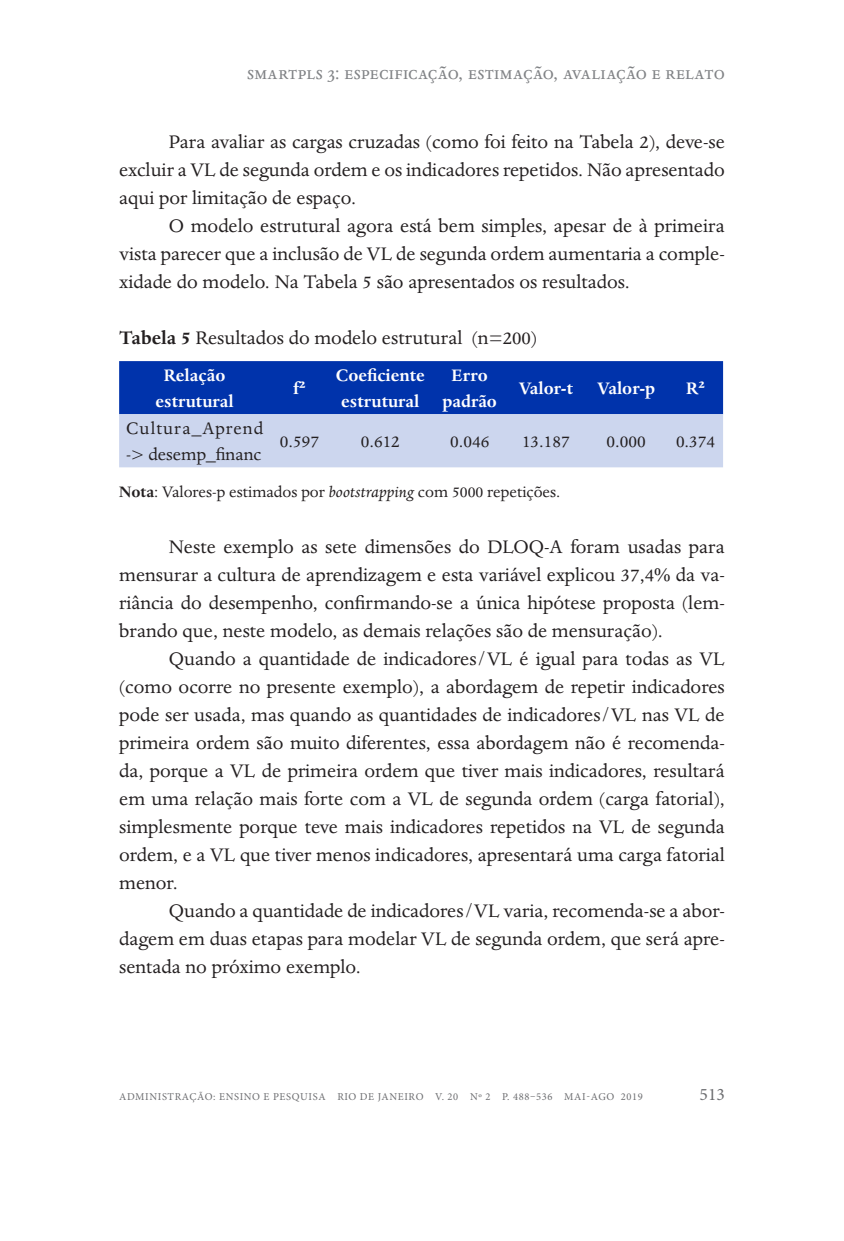
<style>
.page{position:relative;width:844px;height:1241px;background:#fff}
.page>*{position:absolute;margin:0;border:0;box-sizing:border-box;transform-origin:0 0}
.Corpo_do_texto{font:21px/28px "Dante MT Std";color:#231f20;text-align:justify}
.t1{font:21px "Dante MT Std";letter-spacing:.01em;color:#808285}
.Corpo_esquerda{font:21px "Dante MT Std";color:#231f20}
.Corpo_esquerda-2{font:700 19.25px/26.2px "Dante MT Std";color:#fff;text-align:center}
.Corpo_esquerda-3{font:19.25px "Dante MT Std";color:#231f20}
.Corpo_esquerda-4{font:19.25px/26.2px "Dante MT Std";letter-spacing:.055em;color:#231f20}
.Corpo_esquerda-5{font:17.5px "Dante MT Std";color:#231f20}
.t2{font:17.5px "Minion Pro";color:#6c6d70}
.t3{font:10.5px "Minion Pro";letter-spacing:.06em;color:#6c6d70}
.s1{font-weight:700}
.s2{font-style:italic}
</style>
<div class="page">
<svg style="left:119px;top:361px;width:604px;height:106px;background:#6684cc"></svg>
<p class="t1" style="left:247px;top:60px;width:479px">smartpls 3: especificação, estimação, avaliação e relato</p>
<p class="Corpo_do_texto" style="left:119px;top:128px;width:607px;text-indent:50px">Para avaliar as cargas cruzadas (como foi feito na Tabela 2), deve-se excluir a VL de segunda ordem e os indicadores repetidos. Não apresentado aqui por limitação de espaço.</p>
<p class="Corpo_do_texto" style="left:119px;top:212px;width:607px;text-indent:50px">O modelo estrutural agora está bem simples, apesar de à primeira vista parecer que a inclusão de VL de segunda ordem aumentaria a comple&shy;xidade do modelo. Na Tabela 5 são apresentados os resultados.</p>
<p class="Corpo_esquerda" style="left:119px;top:325px;width:419px"><span class="s1">Tabela 5</span> Resultados do modelo estrutural (n=200)</p>
<p class="Corpo_esquerda-2" style="left:155px;top:362px;width:80px">Relação estrutural</p>
<p class="Corpo_esquerda-2" style="left:336px;top:362px;width:91px;text-align:left">Coeficiente estrutural</p>
<p class="Corpo_esquerda-2" style="left:442px;top:362px;width:56px">Erro padrão</p>
<p class="Corpo_esquerda-2" style="left:518px;top:375px;width:56px">Valor-t</p>
<p class="Corpo_esquerda-2" style="left:597px;top:375px;width:60px">Valor-p</p>
<p class="Corpo_esquerda-2" style="left:686px;top:375px;width:21px">R²</p>
<p class="Corpo_esquerda-2" style="left:293px;top:375px;width:14px">f²</p>
<p class="Corpo_esquerda-4" style="left:126px;top:415px;width:138px">Cultura_Aprend -&gt; desemp_financ</p>
<p class="Corpo_esquerda-3" style="left:280px;top:430px;width:41px">0.597</p>
<p class="Corpo_esquerda-3" style="left:360px;top:430px;width:41px">0.612</p>
<p class="Corpo_esquerda-3" style="left:450px;top:430px;width:41px">0.046</p>
<p class="Corpo_esquerda-3" style="left:522px;top:430px;width:49px">13.187</p>
<p class="Corpo_esquerda-3" style="left:606px;top:430px;width:41px">0.000</p>
<p class="Corpo_esquerda-3" style="left:675px;top:430px;width:41px">0.374</p>
<p class="Corpo_esquerda-5" style="left:119px;top:481px;width:442px"><span class="s1">Nota</span>: Valores-p estimados por <span class="s2">bootstrapping</span> com 5000 repetições.</p>
<p class="Corpo_do_texto" style="left:119px;top:532px;width:607px;text-indent:50px">Neste exemplo as sete dimensões do DLOQ-A foram usadas para mensurar a cultura de aprendizagem e esta variável explicou 37,4% da va&shy;riância do desempenho, confirmando-se a única hipótese proposta (lem&shy;brando que, neste modelo, as demais relações são de mensuração).</p>
<p class="Corpo_do_texto" style="left:119px;top:644px;width:607px;text-indent:50px">Quando a quantidade de indicadores/VL é igual para todas as VL (como ocorre no presente exemplo), a abordagem de repetir indicadores pode ser usada, mas quando as quantidades de indicadores/VL nas VL de primeira ordem são muito diferentes, essa abordagem não é recomenda&shy;da, porque a VL de primeira ordem que tiver mais indicadores, resultará em uma relação mais forte com a VL de segunda ordem (carga fatorial), simplesmente porque teve mais indicadores repetidos na VL de segunda ordem, e a VL que tiver menos indicadores, apresentará uma carga fatorial menor.</p>
<p class="Corpo_do_texto" style="left:119px;top:896px;width:607px;text-indent:50px">Quando a quantidade de indicadores/VL varia, recomenda-se a abor&shy;dagem em duas etapas para modelar VL de segunda ordem, que será apre&shy;sentada no próximo exemplo.</p>
<p class="t3" style="left:119px;top:1089px;width:525px">ADMINISTRAÇÃO: ENSINO E PESQUISA RIO DE JANEIRO V. 20 No 2 P. 488–536 MAI-AGO 2019</p>
<p class="t2" style="left:699px;top:1082px;width:27px">513</p>
</div>
